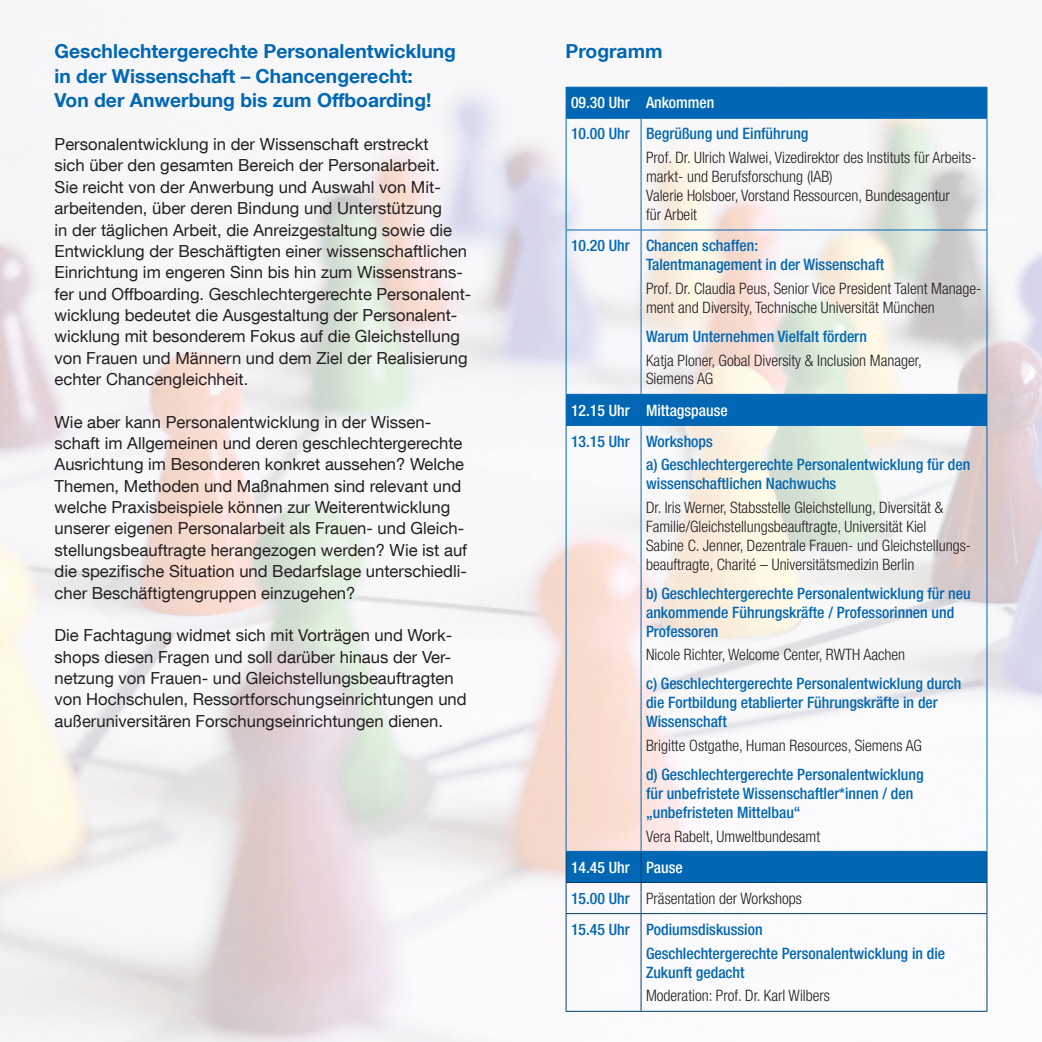
<style>
.page{position:relative;width:1042px;height:1042px;background:#fff}
.page>*{position:absolute;margin:0;border:0;box-sizing:border-box;transform-origin:0 0}
.t1{font:700 19.25px/24.5px "Helvetica Neue LT Com";color:#0167b4}
.t2{font:16.62px/21.3px "Helvetica Neue LT Com";color:#231f20}
.t3{font:500 condensed 15.75px/18.9px "Helvetica Neue LT Com";color:#0167b4}
.t4{font:300 condensed 15.75px/18.9px "Helvetica Neue LT Com";color:#231f20}
.t5{font:500 condensed 15.75px "Helvetica Neue LT Com";color:#fff}
.s1{color:#fff}
.s2{font-weight:300;color:#231f20}
</style>
<div class="page">
<img style="left:0;top:6px;width:1042px;height:1036px">
<svg style="left:567px;top:88px;width:419px;height:794px"></svg>
<hr style="left:566px;top:852px;width:1px;height:30px;background:#004071">
<hr style="left:640px;top:852px;width:1px;height:30px;background:#004071">
<hr style="left:986px;top:852px;width:1px;height:30px;background:#004071">
<hr style="left:566px;top:882px;width:75px;height:1px;background:#004071">
<hr style="left:566px;top:883px;width:1px;height:30px;background:#004071">
<hr style="left:641px;top:882px;width:346px;height:1px;background:#004071">
<hr style="left:640px;top:883px;width:1px;height:30px;background:#004071">
<hr style="left:986px;top:883px;width:1px;height:30px;background:#004071">
<hr style="left:566px;top:913px;width:75px;height:1px;background:#004071">
<hr style="left:566px;top:914px;width:1px;height:97px;background:#004071">
<hr style="left:641px;top:913px;width:346px;height:1px;background:#004071">
<hr style="left:640px;top:914px;width:1px;height:97px;background:#004071">
<hr style="left:986px;top:914px;width:1px;height:97px;background:#004071">
<hr style="left:566px;top:1011px;width:75px;height:1px;background:#004071">
<hr style="left:641px;top:1011px;width:346px;height:1px;background:#004071">
<hr style="left:566px;top:87px;width:75px;height:1px;background:#0167b4">
<hr style="left:566px;top:88px;width:1px;height:30px;background:#0167b4">
<hr style="left:641px;top:87px;width:346px;height:1px;background:#0167b4">
<hr style="left:640px;top:88px;width:1px;height:30px;background:#0167b4">
<hr style="left:986px;top:88px;width:1px;height:30px;background:#0167b4">
<hr style="left:566px;top:118px;width:75px;height:1px;background:#0167b4">
<hr style="left:566px;top:119px;width:1px;height:110px;background:#0167b4">
<hr style="left:641px;top:118px;width:346px;height:1px;background:#0167b4">
<hr style="left:640px;top:119px;width:1px;height:110px;background:#0167b4">
<hr style="left:986px;top:119px;width:1px;height:110px;background:#0167b4">
<hr style="left:566px;top:229px;width:75px;height:1px;background:#0167b4">
<hr style="left:566px;top:230px;width:1px;height:164px;background:#0167b4">
<hr style="left:641px;top:229px;width:346px;height:1px;background:#0167b4">
<hr style="left:640px;top:230px;width:1px;height:164px;background:#0167b4">
<hr style="left:986px;top:230px;width:1px;height:164px;background:#0167b4">
<hr style="left:566px;top:394px;width:75px;height:1px;background:#0167b4">
<hr style="left:566px;top:395px;width:1px;height:30px;background:#0167b4">
<hr style="left:641px;top:394px;width:346px;height:1px;background:#0167b4">
<hr style="left:640px;top:395px;width:1px;height:30px;background:#0167b4">
<hr style="left:986px;top:395px;width:1px;height:30px;background:#0167b4">
<hr style="left:566px;top:425px;width:75px;height:1px;background:#0167b4">
<hr style="left:566px;top:426px;width:1px;height:425px;background:#0167b4">
<hr style="left:641px;top:425px;width:346px;height:1px;background:#0167b4">
<hr style="left:640px;top:426px;width:1px;height:425px;background:#0167b4">
<hr style="left:986px;top:426px;width:1px;height:425px;background:#0167b4">
<hr style="left:566px;top:851px;width:75px;height:1px;background:#0167b4">
<hr style="left:641px;top:851px;width:346px;height:1px;background:#0167b4">
<p class="t1" style="left:55px;top:39px;width:403px">Geschlechtergerechte Personalentwicklung in der Wissenschaft – Chancengerecht:<br>Von der Anwerbung bis zum Offboarding!</p>
<p class="t2" style="left:55px;top:133px;width:418px">Personalentwicklung in der Wissenschaft erstreckt<br>sich über den gesamten Bereich der Personalarbeit.<br>Sie reicht von der Anwerbung und Auswahl von Mit&shy;arbeitenden, über deren Bindung und Unterstützung<br>in der täglichen Arbeit, die Anreizgestaltung sowie die Entwicklung der Beschäftigten einer wissenschaftlichen Einrichtung im engeren Sinn bis hin zum Wissenstrans&shy;fer und Offboarding. Geschlechtergerechte Personalent&shy;wicklung bedeutet die Ausgestaltung der Personalent&shy;wicklung mit besonderem Fokus auf die Gleichstellung von Frauen und Männern und dem Ziel der Realisierung echter Chancengleichheit.</p>
<p class="t2" style="left:55px;top:411px;width:414px">Wie aber kann Personalentwicklung in der Wissen&shy;schaft im Allgemeinen und deren geschlechtergerechte Ausrichtung im Besonderen konkret aussehen? Welche Themen, Methoden und Maßnahmen sind relevant und welche Praxisbeispiele können zur Weiterentwicklung unserer eigenen Personalarbeit als Frauen- und Gleich&shy;stellungsbeauftragte herangezogen werden? Wie ist auf die spezifische Situation und Bedarfslage unterschiedli&shy;cher Beschäftigtengruppen einzugehen?</p>
<p class="t2" style="left:55px;top:624px;width:414px">Die Fachtagung widmet sich mit Vorträgen und Work&shy;shops diesen Fragen und soll darüber hinaus der Ver&shy;netzung von Frauen- und Gleichstellungsbeauftragten von Hochschulen, Ressortforschungseinrichtungen und außeruniversitären Forschungseinrichtungen dienen.</p>
<p class="t1" style="left:566px;top:39px;width:98px">Programm</p>
<p class="t5" style="left:571px;top:93px;width:145px">09.30 Uhr Ankommen</p>
<p class="t3" style="left:571px;top:124px;width:239px">10.00 Uhr Begrüßung und Einführung</p>
<p class="t4" style="left:646px;top:148px;width:332px">Prof. Dr. Ulrich Walwei, Vizedirektor des Instituts für Arbeits&shy;markt- und Berufsforschung (IAB)<br>Valerie Holsboer, Vorstand Ressourcen, Bundesagentur<br>für Arbeit</p>
<p class="t3" style="left:646px;top:236px;width:240px;text-indent:-75px">10.20 Uhr Chancen schaffen:<br>Talentmanagement in der Wissenschaft</p>
<p class="t4" style="left:646px;top:279px;width:337px">Prof. Dr. Claudia Peus, Senior Vice President Talent Manage&shy;ment and Diversity, Technische Universität München</p>
<p class="t3" style="left:646px;top:326px;width:222px">Warum Unternehmen Vielfalt fördern</p>
<p class="t4" style="left:646px;top:350px;width:277px">Katja Ploner, Gobal Diversity &amp; Inclusion Manager,<br>Siemens AG</p>
<p class="t5" style="left:571px;top:400px;width:158px">12.15 Uhr Mittagspause</p>
<p class="t3" style="left:646px;top:429px;width:326px;line-height:23.8px;text-indent:-75px">13.15 Uhr Workshops<br>a) Geschlechtergerechte Personalentwicklung für den</p>
<p class="t3" style="left:646px;top:474px;width:192px">wissenschaftlichen Nachwuchs</p>
<p class="t4" style="left:646px;top:498px;width:326px">Dr. Iris Werner, Stabsstelle Gleichstellung, Diversität &amp; Familie/Gleichstellungsbeauftragte, Universität Kiel<br>Sabine C. Jenner, Dezentrale Frauen- und Gleichstellungs&shy;beauftragte, Charité – Universitätsmedizin Berlin</p>
<p class="t3" style="left:646px;top:583px;width:326px">b) Geschlechtergerechte Personalentwicklung für neu ankommende Führungskräfte / Professorinnen und<br>Professoren</p>
<p class="t4" style="left:646px;top:645px;width:261px">Nicole Richter, Welcome Center, RWTH Aachen</p>
<p class="t3" style="left:646px;top:674px;width:317px">c) Geschlechtergerechte Personalentwicklung durch die Fortbildung etablierter Führungskräfte in der<br>Wissenschaft</p>
<p class="t4" style="left:646px;top:736px;width:277px">Brigitte Ostgathe, Human Resources, Siemens AG</p>
<p class="t3" style="left:646px;top:764px;width:279px">d) Geschlechtergerechte Personalentwicklung für unbefristete Wissenschaftler*innen / den „unbefristeten Mittelbau“</p>
<p class="t4" style="left:646px;top:826px;width:176px">Vera Rabelt, Umweltbundesamt</p>
<p class="t3" style="left:571px;top:851px;width:233px;line-height:31.2px"><span class="s1">14.45 Uhr Pause<br></span>15.00 Uhr <span class="s2">Präsentation der Workshops<br></span>15.45 Uhr Podiumsdiskussion</p>
<p class="t3" style="left:646px;top:943px;width:301px">Geschlechtergerechte Personalentwicklung in die<br>Zukunft gedacht</p>
<p class="t4" style="left:646px;top:986px;width:185px">Moderation: Prof. Dr. Karl Wilbers</p>
</div>
